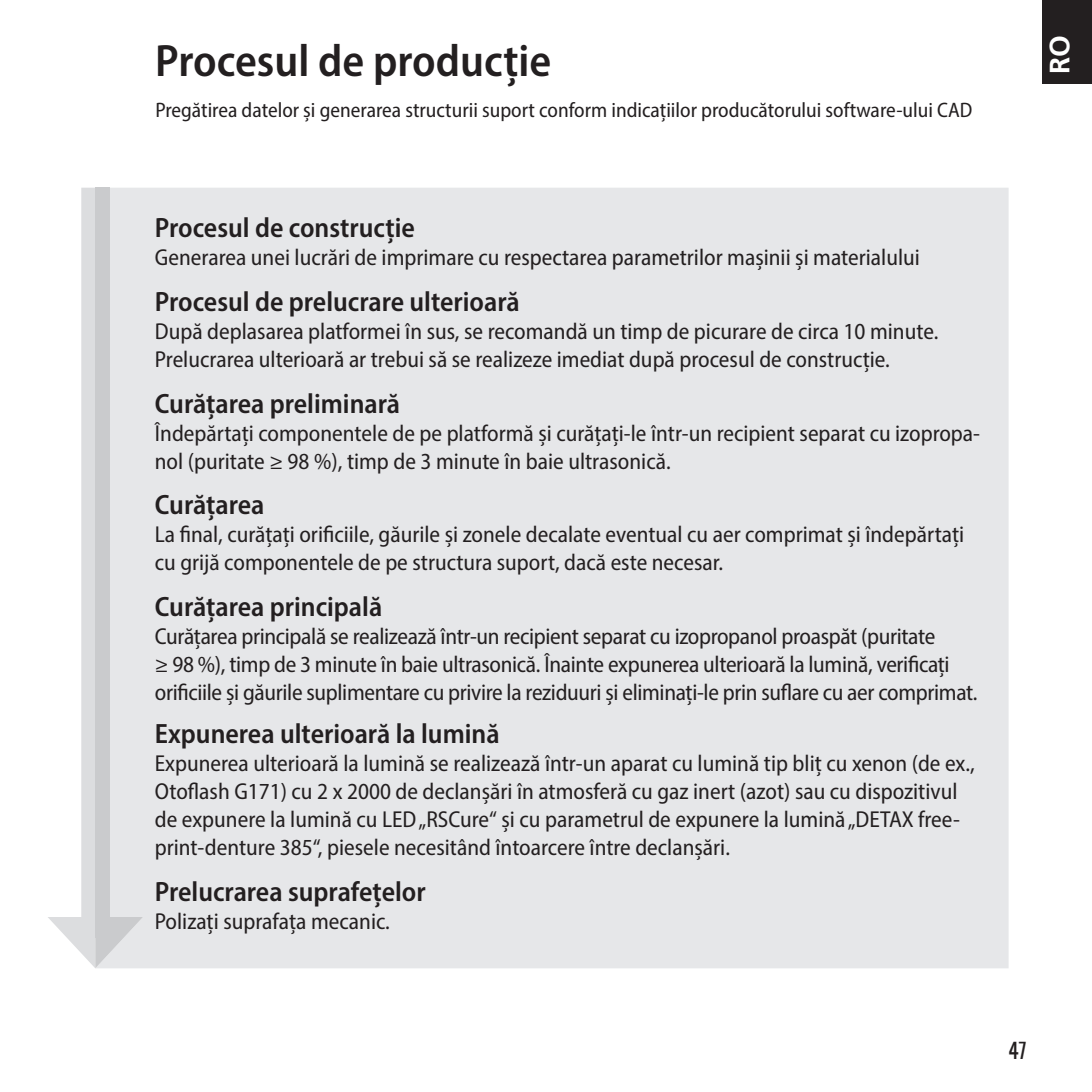
<style>
.page{position:relative;width:1092px;height:1092px;background:#fff}
.page>*{position:absolute;margin:0;border:0;box-sizing:border-box;transform-origin:0 0}
.t1{font:600 semi-condensed 45.5px "Myriad Pro";color:#231f20}
.t2{font:600 semi-condensed 28px "Myriad Pro";color:#231f20}
.t3{font:700 28px "Frutiger";color:#fff}
.t4{font:semi-condensed 23.1px/28px "Myriad Pro";color:#231f20}
.t5{font:semi-condensed 21px "Myriad Pro";color:#231f20}
.t6{font:20.65px "Oswald";color:#231f20}
</style>
<div class="page">
<div style="left:1042px;top:0;width:49px;height:84px;background:#231f20"></div>
<div style="left:143px;top:188px;width:865px;height:780px;background:#e6e7e9"></div>
<svg style="left:48px;top:188px;width:95px;height:780px"></svg>
<div style="left:81px;top:916px;width:14px;height:21px;background:#dcdddf"></div>
<div style="left:95px;top:916px;width:14px;height:21px;background:#cacbcd"></div>
<h1 class="t1" style="left:155px;top:32px;width:397px">Procesul de producție</h1>
<p class="t3" style="left:1043px;top:74px;width:40px;rotate:-90deg">RO</p>
<p class="t5" style="left:155px;top:97px;width:818px">Pregătirea datelor și generarea structurii suport conform indicațiilor producătorului software-ului CAD</p>
<p class="t2" style="left:155px;top:210px;width:261px">Procesul de construcție</p>
<p class="t4" style="left:155px;top:243px;width:766px">Generarea unei lucrări de imprimare cu respectarea parametrilor mașinii și materialului</p>
<p class="t2" style="left:155px;top:284px;width:366px">Procesul de prelucrare ulterioară</p>
<p class="t4" style="left:155px;top:317px;width:785px">După deplasarea platformei în sus, se recomandă un timp de picurare de circa 10 minute.<br>Prelucrarea ulterioară ar trebui să se realizeze imediat după procesul de construcție.</p>
<p class="t2" style="left:155px;top:385px;width:247px">Curățarea preliminară</p>
<p class="t4" style="left:155px;top:418px;width:826px">Îndepărtați componentele de pe platformă și curățați-le într-un recipient separat cu izopropa&shy;nol (puritate ≥ 98 %), timp de 3 minute în baie ultrasonică.</p>
<p class="t2" style="left:155px;top:487px;width:111px">Curățarea</p>
<p class="t4" style="left:155px;top:520px;width:810px">La final, curățați orificiile, găurile și zonele decalate eventual cu aer comprimat și îndepărtați cu grijă componentele de pe structura suport, dacă este necesar.</p>
<p class="t2" style="left:155px;top:588px;width:229px">Curățarea principală</p>
<p class="t4" style="left:155px;top:621px;width:824px">Curățarea principală se realizează într-un recipient separat cu izopropanol proaspăt (puritate<br>≥ 98 %), timp de 3 minute în baie ultrasonică. Înainte expunerea ulterioară la lumină, verificați orificiile și găurile suplimentare cu privire la reziduuri și eliminați-le prin suflare cu aer comprimat.</p>
<p class="t2" style="left:155px;top:716px;width:346px">Expunerea ulterioară la lumină</p>
<p class="t4" style="left:155px;top:749px;width:821px">Expunerea ulterioară la lumină se realizează într-un aparat cu lumină tip bliț cu xenon (de ex., Otoflash G171) cu 2 x 2000 de declanșări în atmosferă cu gaz inert (azot) sau cu dispozitivul de expunere la lumină cu LED „RSCure“ și cu parametrul de expunere la lumină „DETAX free&shy;print-denture 385“, piesele necesitând întoarcere între declanșări.</p>
<p class="t2" style="left:155px;top:873px;width:272px">Prelucrarea suprafețelor</p>
<p class="t4" style="left:155px;top:906px;width:236px">Polizați suprafața mecanic.</p>
<p class="t6" style="left:1008px;top:1036px;width:20px">47</p>
</div>
